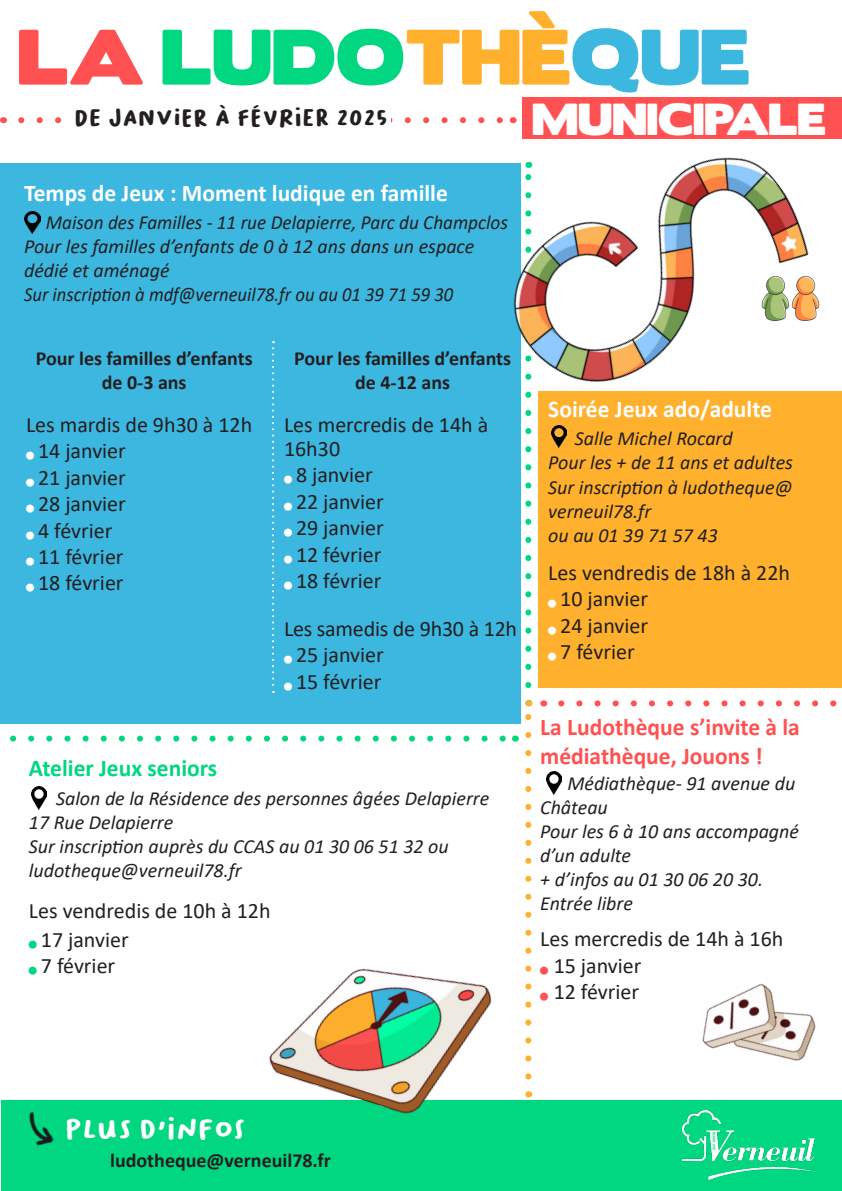
<style>
.page{position:relative;width:842px;height:1191px;background:#fff}
.page>*{position:absolute;margin:0;border:0;box-sizing:border-box;transform-origin:0 0}
.t1{font:70px "Boris Black Bloxx";color:#01d781}
.t2{font:40px "Boris Black Bloxx";color:#fff}
.t3{font:28px "Bakso Sapi";color:#fff}
.t4{font:700 24px "Calibri";color:#fff}
.t5{font:700 24px/28.8px "Calibri";color:#ff5152}
.t6{font:24px "Bakso Sapi";color:#231f20}
.t7{font:700 24px "Calibri";color:#01d781}
.t8{font:22px/24px "Calibri";color:#231f20}
.t9{font:italic 20px/24px "Calibri";color:#231f20}
.t10{font:700 20px/24px "Calibri";color:#231f20;text-align:center}
.t11{font:italic 20px "Calibri";color:#231f20;scale:.96 1}
.t12{font:italic 20px "Calibri";color:#231f20;scale:.93 1}
.s1{color:#ff5152}
.s2{color:#ffb02d}
.s3{color:#3cb7e0}
.s4{color:#fff}
.s5{color:#01d781}
</style>
<div class="page">
<div style="left:0;top:163px;width:520px;height:560px;background:#3cb7e0"></div>
<div style="left:539px;top:391px;width:303px;height:297px;background:#ffb02d"></div>
<svg style="left:21px;top:117px;width:409px;height:6px"></svg>
<div style="left:64px;top:99px;width:327px;height:42px;background:#fff"></div>
<div style="left:2px;top:1100px;width:840px;height:91px;background:#01d781"></div>
<img style="left:682px;top:1110px;width:134px;height:69px">
<img style="left:702px;top:983px;width:114px;height:78px">
<img style="left:269px;top:968px;width:223px;height:146px">
<img style="left:25px;top:211px;width:15px;height:23px">
<svg style="left:525px;top:464px;width:6px;height:221px"></svg>
<svg style="left:561px;top:700px;width:276px;height:6px"></svg>
<svg style="left:525px;top:714px;width:6px;height:362px"></svg>
<img style="left:29px;top:1112px;width:25px;height:34px">
<svg style="left:272px;top:341px;width:2px;height:352px"></svg>
<svg style="left:10px;top:735px;width:496px;height:6px"></svg>
<img style="left:31px;top:787px;width:16px;height:22px">
<img style="left:547px;top:772px;width:15px;height:22px">
<img style="left:441px;top:97px;width:401px;height:358px">
<img style="left:551px;top:425px;width:15px;height:23px">
<p class="t1" style="left:17px;top:4px;width:734px"><span class="s1">LA</span> LUDO<span class="s2">THÈ</span><span class="s3">QUE</span></p>
<p class="t6" style="left:74px;top:104px;width:315px">DE JANVIER À FÉVRIER 2025</p>
<p class="t2" style="left:532px;top:89px;width:295px">MUNICIPALE</p>
<p class="t4" style="left:24px;top:176px;width:425px">Temps de Jeux : Moment ludique en famille</p>
<p class="t11" style="left:46px;top:209px;width:483px">Maison des Familles - 11 rue Delapierre, Parc du Champclos</p>
<p class="t9" style="left:24px;top:234px;width:452px">Pour les familles d’enfants de 0 à 12 ans dans un espace dédié et aménagé</p>
<p class="t12" style="left:24px;top:281px;width:463px">Sur inscription à mdf@verneuil78.fr ou au 01 39 71 59 30</p>
<p class="t10" style="left:36px;top:346px;width:218px">Pour les familles d’enfants de 0-3 ans</p>
<p class="t10" style="left:294px;top:346px;width:218px">Pour les familles d’enfants de 4-12 ans</p>
<p class="t8" style="left:26px;top:412px;width:228px">Les mardis de 9h30 à 12h</p>
<p class="t8" style="left:26px;top:438px;width:101px"><span class="s4">■</span> 14 janvier</p>
<p class="t8" style="left:26px;top:465px;width:101px"><span class="s4">■</span> 21 janvier</p>
<p class="t8" style="left:26px;top:491px;width:101px"><span class="s4">■</span> 28 janvier</p>
<p class="t8" style="left:26px;top:518px;width:88px"><span class="s4">■</span> 4 février</p>
<p class="t8" style="left:26px;top:544px;width:99px"><span class="s4">■</span> 11 février</p>
<p class="t8" style="left:26px;top:570px;width:99px"><span class="s4">■</span> 18 février</p>
<p class="t8" style="left:284px;top:412px;width:206px">Les mercredis de 14h à<br>16h30</p>
<p class="t8" style="left:284px;top:462px;width:90px"><span class="s4">■</span> 8 janvier</p>
<p class="t8" style="left:284px;top:489px;width:101px"><span class="s4">■</span> 22 janvier</p>
<p class="t8" style="left:284px;top:515px;width:101px"><span class="s4">■</span> 29 janvier</p>
<p class="t8" style="left:284px;top:542px;width:99px"><span class="s4">■</span> 12 février</p>
<p class="t8" style="left:284px;top:568px;width:99px"><span class="s4">■</span> 18 février</p>
<p class="t8" style="left:284px;top:616px;width:235px">Les samedis de 9h30 à 12h</p>
<p class="t8" style="left:284px;top:642px;width:101px"><span class="s4">■</span> 25 janvier</p>
<p class="t8" style="left:284px;top:669px;width:99px"><span class="s4">■</span> 15 février</p>
<p class="t7" style="left:29px;top:751px;width:190px">Atelier Jeux seniors</p>
<p class="t9" style="left:56px;top:785px;width:435px">Salon de la Résidence des personnes âgées Delapierre</p>
<p class="t9" style="left:29px;top:809px;width:146px">17 Rue Delapierre</p>
<p class="t9" style="left:29px;top:833px;width:421px">Sur inscription auprès du CCAS au 01 30 06 51 32 ou</p>
<p class="t9" style="left:29px;top:857px;width:214px">ludotheque@verneuil78.fr</p>
<p class="t8" style="left:29px;top:898px;width:243px">Les vendredis de 10h à 12h</p>
<p class="t8" style="left:29px;top:927px;width:101px"><span class="s5">■</span> 17 janvier</p>
<p class="t8" style="left:29px;top:953px;width:88px"><span class="s5">■</span> 7 février</p>
<p class="t4" style="left:548px;top:392px;width:225px">Soirée Jeux ado/adulte</p>
<p class="t9" style="left:575px;top:426px;width:159px">Salle Michel Rocard</p>
<p class="t9" style="left:548px;top:450px;width:246px">Pour les + de 11 ans et adultes</p>
<p class="t9" style="left:548px;top:474px;width:246px">Sur inscription à ludotheque@ verneuil78.fr</p>
<p class="t9" style="left:548px;top:522px;width:171px">ou au 01 39 71 57 43</p>
<p class="t8" style="left:548px;top:560px;width:243px">Les vendredis de 18h à 22h</p>
<p class="t8" style="left:548px;top:586px;width:101px"><span class="s4">■</span> 10 janvier</p>
<p class="t8" style="left:548px;top:613px;width:101px"><span class="s4">■</span> 24 janvier</p>
<p class="t8" style="left:548px;top:639px;width:88px"><span class="s4">■</span> 7 février</p>
<p class="t5" style="left:540px;top:712px;width:261px">La Ludothèque s’invite à la médiathèque, Jouons !</p>
<p class="t9" style="left:540px;top:770px;width:256px;text-indent:27px">Médiathèque- 91 avenue du<br>Château</p>
<p class="t9" style="left:540px;top:818px;width:260px">Pour les 6 à 10 ans accompagné d’un adulte</p>
<p class="t9" style="left:540px;top:866px;width:224px">+ d’infos au 01 30 06 20 30.<br>Entrée libre</p>
<p class="t8" style="left:540px;top:926px;width:245px">Les mercredis de 14h à 16h</p>
<p class="t8" style="left:540px;top:952px;width:103px"><span class="s1">■</span> 15 janvier</p>
<p class="t8" style="left:540px;top:979px;width:100px"><span class="s1">■</span> 12 février</p>
<p class="t3" style="left:65px;top:1113px;width:183px">PLUS D'INFOS</p>
<p class="t10" style="left:110px;top:1148px;width:222px">ludotheque@verneuil78.fr</p>
</div>
